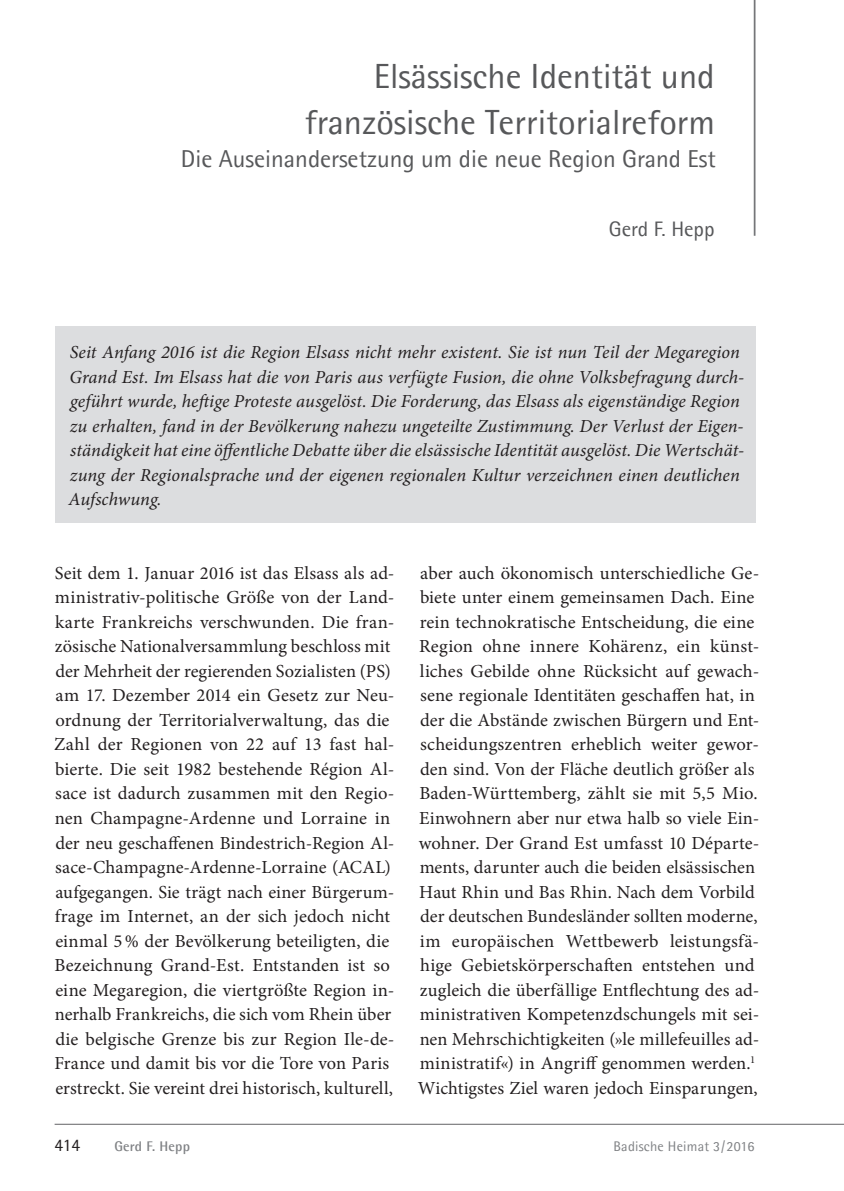
<style>
.page{position:relative;width:844px;height:1191px;background:#fff}
.page>*{position:absolute;margin:0;border:0;box-sizing:border-box;transform-origin:0 0}
.t1{font:35px/45.5px "Agfa Rotis Semisans";color:#57585a;text-align:right}
.t2{font:24.5px "Agfa Rotis Semisans";color:#57585a}
.t3{font:21px "Agfa Rotis Semisans";color:#57585a}
.t4{font:18.38px/24.5px "Minion Pro";letter-spacing:.005em;color:#231f20}
.t5{font:italic 18.38px/24.5px "Minion Pro";color:#231f20}
.t6{font:17.5px "Agfa Rotis Semisans";color:#231f20}
.t7{font:14px "Agfa Rotis Semisans";letter-spacing:.015em;color:#808285}
.t8{font:700 14px "Agfa Rotis Semisans";letter-spacing:.015em;color:#808285}
</style>
<div class="page">
<hr style="left:55px;top:1124px;width:788px;height:1px;background:#636366">
<hr style="left:753px;top:0;width:2px;height:236px;background:#757679">
<div style="left:55px;top:327px;width:699px;height:196px;background:#dcdddf"></div>
<h1 class="t1" style="left:304px;top:53px;width:412px">Elsässische Identität und französische Territorialreform</h1>
<h2 class="t2" style="left:181px;top:144px;width:536px">Die Auseinandersetzung um die neue Region Grand Est</h2>
<p class="t3" style="left:608px;top:216px;width:107px">Gerd F. Hepp</p>
<p class="t5" style="left:69px;top:342px;width:677px">Seit Anfang 2016 ist die Region Elsass nicht mehr existent. Sie ist nun Teil der Megaregion Grand Est. Im Elsass hat die von Paris aus verfügte Fusion, die ohne Volksbefragung durch&shy;geführt wurde, heftige Proteste ausgelöst. Die Forderung, das Elsass als eigenständige Region zu erhalten, fand in der Bevölkerung nahezu ungeteilte Zustimmung. Der Verlust der Eigen&shy;ständigkeit hat eine öffentliche Debatte über die elsässische Identität ausgelöst. Die Wertschät&shy;zung der Regionalsprache und der eigenen regionalen Kultur verzeichnen einen deutlichen Aufschwung.</p>
<p class="t4" style="left:54px;top:562px;width:342px">Seit dem 1. Januar 2016 ist das Elsass als ad&shy;ministrativ-politische Größe von der Land&shy;karte Frankreichs verschwunden. Die fran&shy;zösische Nationalversammlung beschloss mit der Mehrheit der regierenden Sozialisten (PS) am 17. Dezember 2014 ein Gesetz zur Neu&shy;ordnung der Territorialverwaltung, das die Zahl der Regionen von 22 auf 13 fast hal&shy;bierte. Die seit 1982 bestehende Région Al&shy;sace ist dadurch zusammen mit den Regio&shy;nen Champagne-Ardenne und Lorraine in der neu geschaffenen Bindestrich-Region Al&shy;sace-Champagne-Ardenne-Lorraine (ACAL) aufgegangen. Sie trägt nach einer Bürgerum&shy;frage im Internet, an der sich jedoch nicht einmal 5 % der Bevölkerung beteiligten, die Bezeichnung Grand-Est. Entstanden ist so eine Megaregion, die viertgrößte Region in&shy;nerhalb Frankreichs, die sich vom Rhein über die belgische Grenze bis zur Region Ile-de-France und damit bis vor die Tore von Paris erstreckt. Sie vereint drei historisch, kulturell,</p>
<p class="t4" style="left:417px;top:562px;width:343px">aber auch ökonomisch unterschiedliche Ge&shy;biete unter einem gemeinsamen Dach. Eine rein technokratische Entscheidung, die eine Region ohne innere Kohärenz, ein künst&shy;liches Gebilde ohne Rücksicht auf gewach&shy;sene regionale Identitäten geschaffen hat, in der die Abstände zwischen Bürgern und Ent&shy;scheidungszentren erheblich weiter gewor&shy;den sind. Von der Fläche deutlich größer als Baden-Württemberg, zählt sie mit 5,5 Mio.<br>Einwohnern aber nur etwa halb so viele Ein&shy;wohner. Der Grand Est umfasst 10 Départe&shy;ments, darunter auch die beiden elsässischen Haut Rhin und Bas Rhin. Nach dem Vorbild der deutschen Bundesländer sollten moderne, im europäischen Wettbewerb leistungsfä&shy;hige Gebietskörperschaften entstehen und zugleich die überfällige Entflechtung des ad&shy;ministrativen Kompetenzdschungels mit sei&shy;nen Mehrschichtigkeiten (»le millefeuilles ad&shy;ministratif«) in Angriff genommen werden.<sup>1<br></sup>Wichtigstes Ziel waren jedoch Einsparungen,</p>
<p class="t6" style="left:55px;top:1134px;width:27px">414</p>
<p class="t8" style="left:114px;top:1137px;width:77px">Gerd F. Hepp</p>
<p class="t7" style="left:613px;top:1137px;width:142px">Badische Heimat 3 / 2016</p>
</div>
